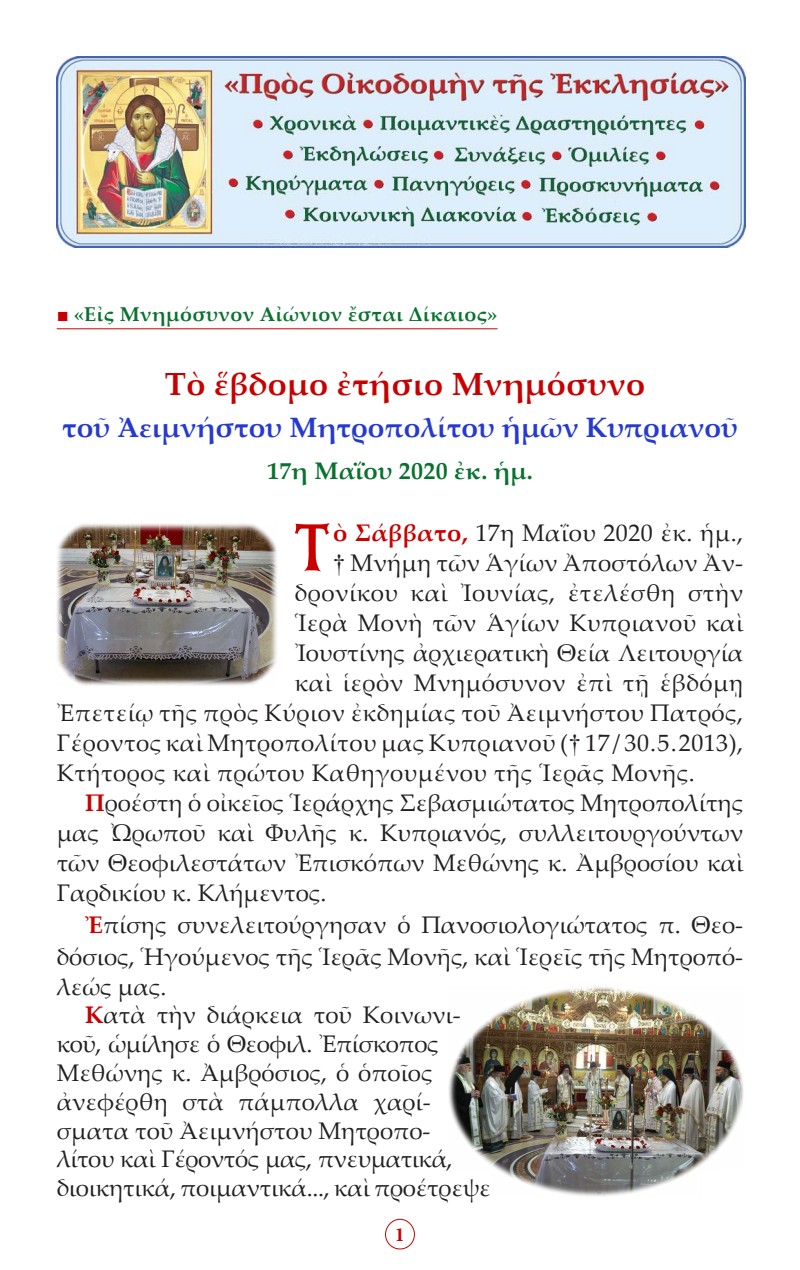
<style>
.page{position:relative;width:800px;height:1270px;background:#fff}
.page>*{position:absolute;margin:0;border:0;box-sizing:border-box;transform-origin:0 0}
.t1{font:66.6px "BYZIMAK";color:#c80000}
.t2{font:700 32px "Palatino Linotype";letter-spacing:.01em;color:#c80000}
.t3{font:700 28px "Palatino Linotype";color:#253ad0}
.t4{font:24px/28.8px "Palatino Linotype";color:#231f20}
.t5{font:24px/30px "Palatino Linotype";letter-spacing:.02em;color:#231f20}
.t6{font:700 24px "Palatino Linotype";letter-spacing:.01em;color:#0a722f}
.t7{font:700 20px "Palatino Linotype";letter-spacing:.02em;color:#0a722f}
.t8{font:700 20px "Minion Pro";color:#c80000}
.s1{font-family:"Times New Roman";font-weight:400;color:#c80000}
.s2{font-weight:700;color:#c80000}
.s3{font-family:"CTOS New Times Roman Test 1"}
</style>
<div class="page">
<div style="left:385px;top:1219px;width:30px;height:30px;border:1px solid #c80000;border-radius:50%"></div>
<hr style="left:57px;top:328px;width:441px;height:1px;background:#c80000">
<img style="left:57px;top:57px;width:689px;height:191px">
<img style="left:57px;top:523px;width:220px;height:163px">
<img style="left:448px;top:987px;width:295px;height:209px">
<p class="t7" style="left:57px;top:300px;width:442px"><span class="s1">■</span> «Εἰς Μνημόσυνον Αἰώνιον ἔσται Δίκαιος»</p>
<p class="t2" style="left:165px;top:362px;width:482px">Τὸ ἕβδομο ἐτήσιο Μνημόσυνο</p>
<p class="t3" style="left:62px;top:407px;width:677px">τοῦ Ἀειμνήστου Μητροπολίτου ἡμῶν Κυπριανοῦ</p>
<p class="t6" style="left:267px;top:453px;width:267px">17η Μαΐου 2020 ἐκ. ἡμ.</p>
<p class="t1" style="left:293px;top:508px;width:40px">Τ</p>
<p class="t4" style="left:333px;top:516px;width:412px;line-height:30px"><span class="s2">ὸ Σάββατο,</span> 17η Μαΐου 2020 ἐκ. ἡμ., <span class="s3">†</span> Μνήμη τῶν Ἁγίων Ἀποστόλων Ἀν-</p>
<p class="t5" style="left:295px;top:576px;width:450px">δρονίκου καὶ Ἰουνίας, ἐτελέσθη στὴν<br>Ἱερὰ Μονὴ τῶν Ἁγίων Κυπριανοῦ καὶ</p>
<p class="t4" style="left:295px;top:637px;width:450px">Ἰουστίνης ἀρχιερατικὴ Θεία Λειτουργία</p>
<p class="t5" style="left:295px;top:666px;width:450px">καὶ ἱερὸν Μνημόσυνον ἐπὶ τῇ ἑβδόμῃ</p>
<p class="t5" style="left:57px;top:696px;width:688px">Ἐπετείῳ τῆς πρὸς Κύριον ἐκδημίας τοῦ Ἀειμνήστου Πατρός,</p>
<p class="t5" style="left:57px;top:726px;width:688px">Γέροντος καὶ Μητροπολίτου μας Κυπριανοῦ (<span class="s3">†</span> 17/ 30.5.2013),</p>
<p class="t5" style="left:57px;top:756px;width:640px">Κτήτορος καὶ πρώτου Καθηγουμένου τῆς Ἱερᾶς Μονῆς.</p>
<p class="t4" style="left:57px;top:786px;width:688px;line-height:30px;text-align:justify;text-indent:28px"><span class="s2">Π</span>ροέστη ὁ οἰκεῖος Ἱεράρχης Σεβασµιώτατος Μητροπολίτης μας Ὠρωποῦ καὶ Φυλῆς κ. Κυπριανός, συλλειτουργούντων τῶν Θεοφιλεστάτων Ἐπισκόπων Μεθώνης κ. Ἀμβροσίου καὶ Γαρδικίου κ. Κλήμεντος.</p>
<p class="t4" style="left:57px;top:908px;width:688px;line-height:31px;text-align:justify;text-indent:28px"><span class="s2">Ἐ</span>πίσης συνελειτούργησαν ὁ Πανοσιολογιώτατος π. Θεο&shy;δόσιος, Ἡγούμενος τῆς Ἱερᾶς Μονῆς, καὶ Ἱερεῖς τῆς Μητροπό&shy;λεώς μας.</p>
<p class="t4" style="left:57px;top:1000px;width:405px;text-indent:28px"><span class="s2">Κ</span>ατὰ τὴν διάρκεια τοῦ Κοινωνι&shy;κοῦ, ὡμίλησε ὁ Θεοφιλ. Ἐπίσκοπος<br>Μεθώνης κ. Ἀμβρόσιος, ὁ ὁποῖος ἀνεφέρθη στὰ πάμπολλα χαρί&shy;σματα τοῦ Ἀειμνήστου Μητροπο-</p>
<p class="t4" style="left:57px;top:1144px;width:435px">λίτου καὶ Γέροντός μας, πνευματικά, διοικητικά, ποιμαντικά..., καὶ προέτρεψε</p>
<p class="t8" style="left:395px;top:1220px;width:11px">1</p>
</div>
